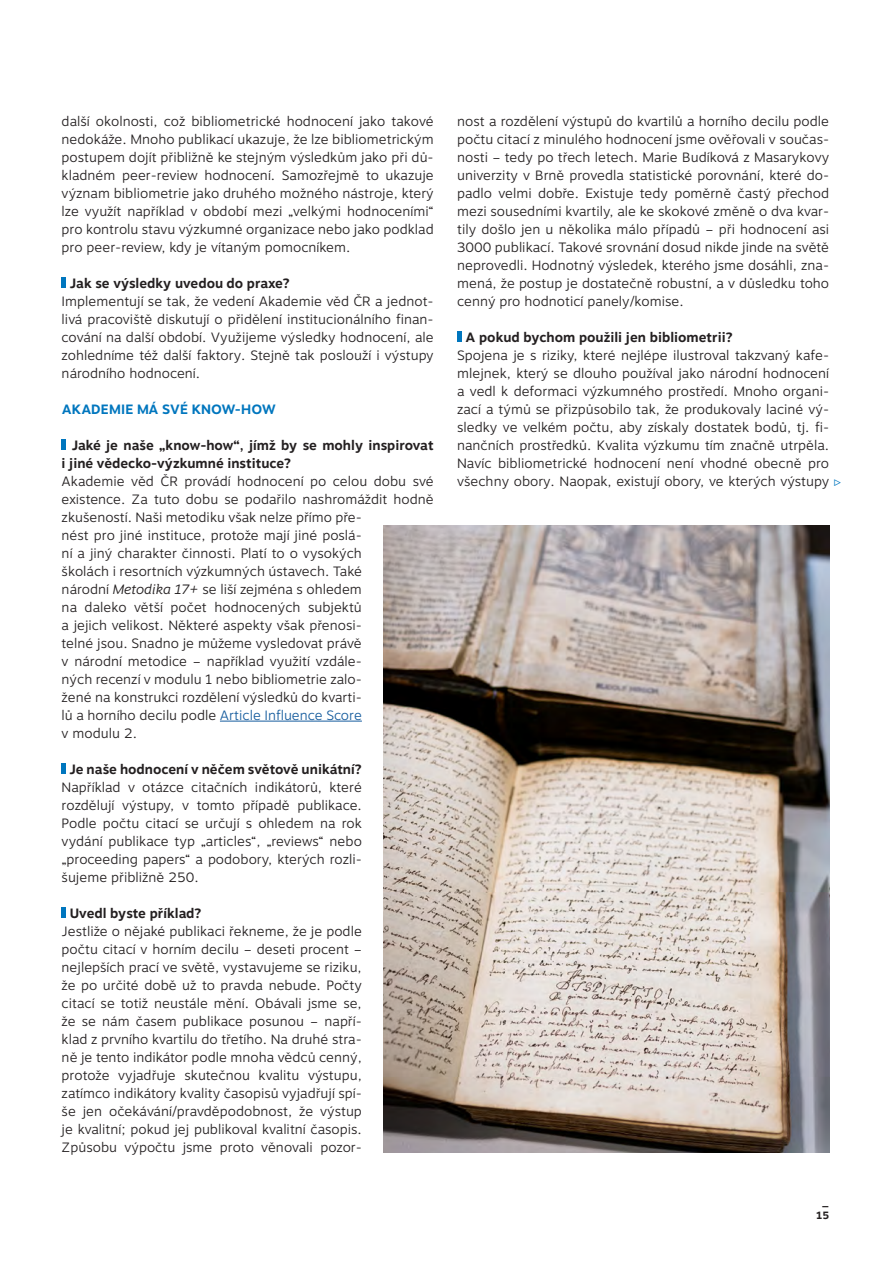
<style>
.page{position:relative;width:893px;height:1263px;background:#fff}
.page>*{position:absolute;margin:0;border:0;box-sizing:border-box;transform-origin:0 0}
.Otázka{font:300 13.5px/18px "Motiva Sans";color:#231f20;text-align:justify}
.Otázka-2{font:700 13.5px/18px "Motiva Sans";color:#231f20}
.Iniciála{font:700 13.5px "Motiva Sans";letter-spacing:.01em;color:#0076be}
.t1{font:700 10.5px "Motiva Sans";color:#231f20}
.s1{font-style:italic}
.s2{color:#175d9e}
.s3{font-family:"Maitree";font-size:12.75px;color:#0076be}
</style>
<div class="page">
<hr style="left:220px;top:721px;width:142px;height:1px;background:#175d9e">
<hr style="left:62px;top:277px;width:4px;height:11px;background:#0076be">
<hr style="left:62px;top:439px;width:4px;height:11px;background:#0076be">
<hr style="left:62px;top:763px;width:4px;height:11px;background:#0076be">
<hr style="left:62px;top:907px;width:4px;height:11px;background:#0076be">
<div style="left:457px;top:331px;width:5px;height:11px;background:#0076be"></div>
<img style="left:383px;top:525px;width:446px;height:627px">
<p class="Otázka" style="left:62px;top:112px;width:374px">další okolnosti, což bibliometrické hodnocení jako takové nedokáže. Mnoho publikací ukazuje, že lze bibliometrickým postupem dojít přibližně ke stejným výsledkům jako při dů&shy;kladném peer-review hodnocení. Samozřejmě to ukazuje význam bibliometrie jako druhého možného nástroje, který lze využít například v období mezi „velkými hodnoceními“ pro kontrolu stavu výzkumné organizace nebo jako podklad pro peer-review, kdy je vítaným pomocníkem.</p>
<p class="Otázka-2" style="left:70px;top:275px;width:221px">Jak se výsledky uvedou do praxe?</p>
<p class="Otázka" style="left:62px;top:292px;width:374px">Implementují se tak, že vedení Akademie věd ČR a jednot&shy;livá pracoviště diskutují o přidělení institucionálního finan&shy;cování na další období. Využijeme výsledky hodnocení, ale zohledníme též další faktory. Stejně tak poslouží i výstupy národního hodnocení.</p>
<p class="Iniciála" style="left:62px;top:399px;width:215px">AKADEMIE MÁ SVÉ KNOW-HOW</p>
<p class="Otázka-2" style="left:62px;top:437px;width:374px;text-indent:10px">Jaké je naše „know-how“, jímž by se mohly inspirovat i jiné vědecko-výzkumné instituce?</p>
<p class="Otázka" style="left:62px;top:472px;width:374px;text-align:left">Akademie věd ČR provádí hodnocení po celou dobu své existence. Za tuto dobu se podařilo nashromáždit hodně zkušeností. Naši metodiku však nelze přímo pře-<br>nést pro jiné instituce, protože mají jiné poslá-<br>ní a jiný charakter činnosti. Platí to o vysokých<br>školách i resortních výzkumných ústavech. Také<br>národní <span class="s1">Metodika 17+</span> se liší zejména s ohledem<br>na daleko větší počet hodnocených subjektů<br>a jejich velikost. Některé aspekty však přenosi-<br>telné jsou. Snadno je můžeme vysledovat právě<br>v národní metodice – například využití vzdále-<br>ných recenzí v modulu 1 nebo bibliometrie zalo-<br>žené na konstrukci rozdělení výsledků do kvarti-<br>lů a horního decilu podle <span class="s2">Article Influence Score<br></span>v modulu 2.</p>
<p class="Otázka-2" style="left:69px;top:761px;width:294px">Je naše hodnocení v něčem světově unikátní?</p>
<p class="Otázka" style="left:62px;top:778px;width:302px">Například v otázce citačních indikátorů, které rozdělují výstupy, v tomto případě publikace.<br>Podle počtu citací se určují s ohledem na rok vydání publikace typ „articles“, „reviews“ nebo „proceeding papers“ a podobory, kterých rozli&shy;šujeme přibližně 250.</p>
<p class="Otázka-2" style="left:70px;top:905px;width:133px">Uvedl byste příklad?</p>
<p class="Otázka" style="left:62px;top:922px;width:302px">Jestliže o nějaké publikaci řekneme, že je podle počtu citací v horním decilu – deseti procent – nejlepších prací ve světě, vystavujeme se riziku, že po určité době už to pravda nebude. Počty citací se totiž neustále mění. Obávali jsme se, že se nám časem publikace posunou – napří&shy;klad z prvního kvartilu do třetího. Na druhé stra&shy;ně je tento indikátor podle mnoha vědců cenný, protože vyjadřuje skutečnou kvalitu výstupu, zatímco indikátory kvality časopisů vyjadřují spí&shy;še jen očekávání/pravděpodobnost, že výstup je kvalitní; pokud jej publikoval kvalitní časopis.<br>Způsobu výpočtu jsme proto věnovali pozor-</p>
<p class="Otázka" style="left:457px;top:112px;width:374px">nost a rozdělení výstupů do kvartilů a horního decilu podle počtu citací z minulého hodnocení jsme ověřovali v součas&shy;nosti – tedy po třech letech. Marie Budíková z Masarykovy univerzity v Brně provedla statistické porovnání, které do&shy;padlo velmi dobře. Existuje tedy poměrně častý přechod mezi sousedními kvartily, ale ke skokové změně o dva kvar&shy;tily došlo jen u několika málo případů – při hodnocení asi 3000 publikací. Takové srovnání dosud nikde jinde na světě neprovedli. Hodnotný výsledek, kterého jsme dosáhli, zna&shy;mená, že postup je dostatečně robustní, a v důsledku toho cenný pro hodnoticí panely/komise.</p>
<p class="Otázka-2" style="left:465px;top:329px;width:269px">A pokud bychom použili jen bibliometrii?</p>
<p class="Otázka" style="left:457px;top:346px;width:386px;text-align:left">Spojena je s riziky, které nejlépe ilustroval takzvaný kafe&shy;mlejnek, který se dlouho používal jako národní hodnocení<br>a vedl k deformaci výzkumného prostředí. Mnoho organi&shy;zací a týmů se přizpůsobilo tak, že produkovaly laciné vý&shy;sledky ve velkém počtu, aby získaly dostatek bodů, tj. fi&shy;nančních prostředků. Kvalita výzkumu tím značně utrpěla.<br>Navíc bibliometrické hodnocení není vhodné obecně pro všechny obory. Naopak, existují obory, ve kterých výstupy <span class="s3">▷</span></p>
<p class="t1" style="left:822px;top:1194px;width:9px">_</p>
<p class="t1" style="left:816px;top:1207px;width:15px">15</p>
</div>
